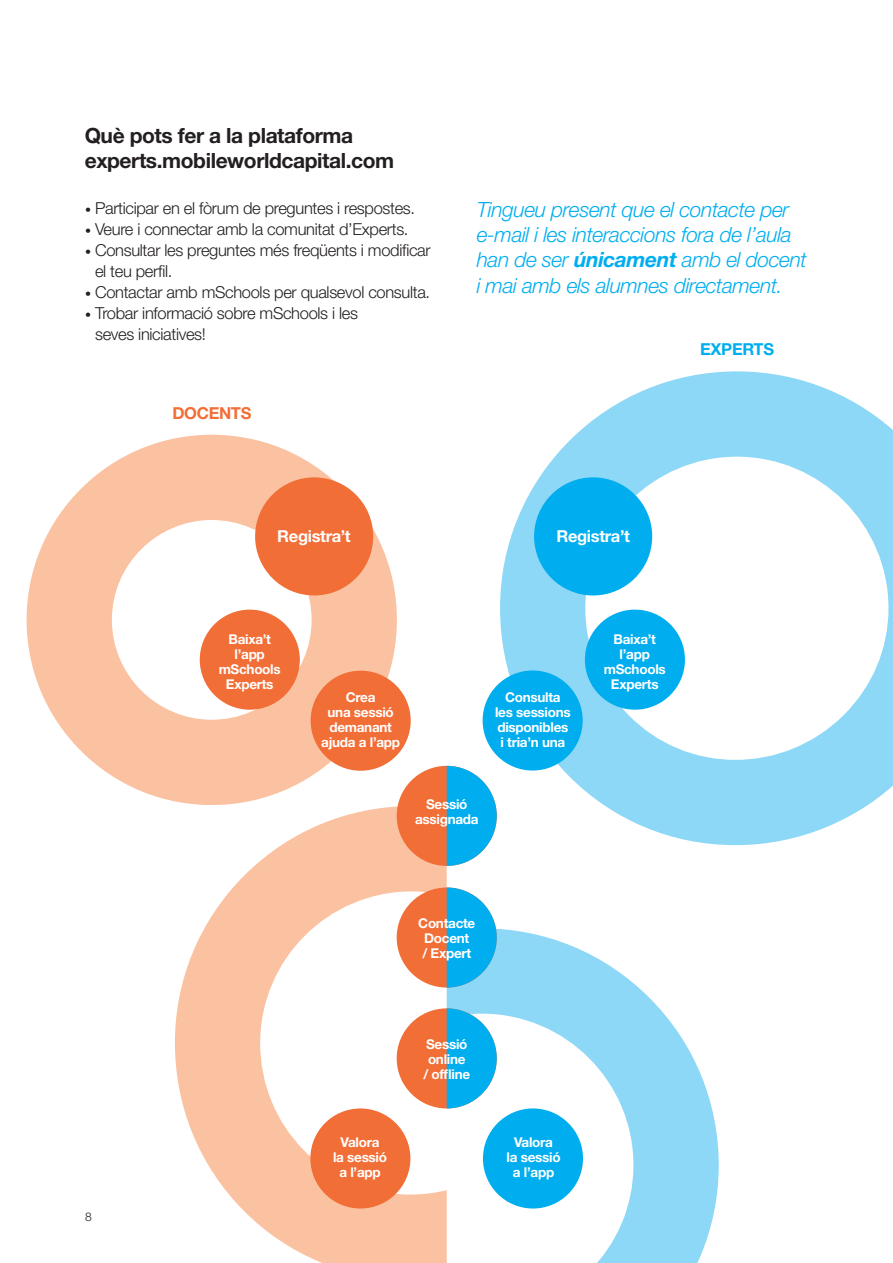
<style>
.page{position:relative;width:893px;height:1263px;background:#fff}
.page>*{position:absolute;margin:0;border:0;box-sizing:border-box;transform-origin:0 0}
.t1{font:italic 300 21px/25.2px "Helvetica Neue LT Std";letter-spacing:-.02em;color:#00aeef}
.t2{font:700 21px/25.2px "Helvetica Neue LT Std";letter-spacing:-.02em;color:#231f20}
.t3{font:300 16.5px/21px "Helvetica Neue LT Std";letter-spacing:-.02em;color:#231f20}
.t4{font:700 16.5px "Helvetica Neue LT Std";letter-spacing:-.02em;color:#fff}
.t5{font:700 16.5px "Helvetica Neue LT Std";letter-spacing:-.02em;color:#f26e37}
.t6{font:700 16.5px "Helvetica Neue LT Std";letter-spacing:-.02em;color:#00aeef}
.t7{font:700 13.5px/15px "Helvetica Neue LT Std";letter-spacing:-.02em;color:#fff;text-align:center}
.t8{font:300 12px "Helvetica Neue LT Std";color:#231f20}
.s1{font-size:12px}
.s2{font-weight:700}
</style>
<div class="page">
<svg style="left:27px;top:435px;width:370px;height:370px;fill:#fbc2a1"></svg>
<svg style="left:500px;top:371px;width:393px;height:474px"></svg>
<svg style="left:447px;top:928px;width:272px;height:335px"></svg>
<svg style="left:175px;top:806px;width:272px;height:457px"></svg>
<div style="left:255px;top:477px;width:118px;height:118px;background:#f26e37;border-radius:50%"></div>
<div style="left:200px;top:610px;width:100px;height:100px;background:#f26e37;border-radius:50%"></div>
<div style="left:585px;top:610px;width:100px;height:100px;background:#00aeef;border-radius:50%"></div>
<div style="left:311px;top:671px;width:100px;height:100px;background:#f26e37;border-radius:50%"></div>
<div style="left:310px;top:1108px;width:100px;height:100px;background:#f26e37;border-radius:50%"></div>
<div style="left:483px;top:670px;width:100px;height:100px;background:#00aeef;border-radius:50%"></div>
<div style="left:483px;top:1108px;width:100px;height:100px;background:#00aeef;border-radius:50%"></div>
<div style="left:534px;top:477px;width:118px;height:118px;background:#00aeef;border-radius:50%"></div>
<div style="left:397px;top:766px;width:100px;height:100px;background:#f26e37;border-radius:50%"></div>
<svg style="left:447px;top:766px;width:50px;height:100px"></svg>
<div style="left:397px;top:887px;width:100px;height:100px;background:#f26e37;border-radius:50%"></div>
<svg style="left:447px;top:887px;width:50px;height:100px"></svg>
<div style="left:397px;top:1008px;width:100px;height:100px;background:#f26e37;border-radius:50%"></div>
<svg style="left:447px;top:1008px;width:50px;height:100px"></svg>
<p class="t2" style="left:85px;top:122px;width:311px">Què pots fer a la plataforma experts.mobileworldcapital.com</p>
<p class="t3" style="left:85px;top:197px;width:332px"><span class="s1">•</span> Participar en el fòrum de preguntes i respostes.</p>
<p class="t3" style="left:85px;top:218px;width:325px"><span class="s1">•</span> Veure i connectar amb la comunitat d’Experts.</p>
<p class="t3" style="left:95px;top:239px;width:337px;text-indent:-10px"><span class="s1">•</span> Consultar les preguntes més freqüents i modificar el teu perfil.</p>
<p class="t3" style="left:85px;top:281px;width:347px"><span class="s1">•</span> Contactar amb mSchools per qualsevol consulta.</p>
<p class="t3" style="left:95px;top:302px;width:264px;text-indent:-10px"><span class="s1">•</span> Trobar informació sobre mSchools i les seves iniciatives!</p>
<p class="t5" style="left:172px;top:403px;width:81px">DOCENTS</p>
<p class="t4" style="left:277px;top:526px;width:75px">Registra’t</p>
<p class="t7" style="left:219px;top:632px;width:64px">Baixa’t l’app mSchools<br>Experts</p>
<p class="t7" style="left:321px;top:689px;width:81px">Crea<br>una sessió demanant ajuda a l’app</p>
<p class="t1" style="left:477px;top:197px;width:331px">Tingueu present que el contacte per e-mail i les interaccions fora de l’aula han de ser <span class="s2">únicament</span> amb el docent i mai amb els alumnes directament.</p>
<p class="t6" style="left:700px;top:339px;width:75px">EXPERTS</p>
<p class="t4" style="left:556px;top:526px;width:75px">Registra’t</p>
<p class="t7" style="left:495px;top:689px;width:77px">Consulta les sessions disponibles i tria’n una</p>
<p class="t7" style="left:604px;top:632px;width:64px">Baixa’t l’app mSchools<br>Experts</p>
<p class="t7" style="left:415px;top:796px;width:65px">Sessió assignada</p>
<p class="t7" style="left:418px;top:915px;width:59px">Contacte<br>Docent<br>/ Expert</p>
<p class="t7" style="left:423px;top:1036px;width:48px">Sessió online<br>/ offline</p>
<p class="t8" style="left:85px;top:1209px;width:8px">8</p>
<p class="t7" style="left:333px;top:1134px;width:56px">Valora<br>la sessió a l’app</p>
<p class="t7" style="left:507px;top:1134px;width:56px">Valora<br>la sessió a l’app</p>
</div>
